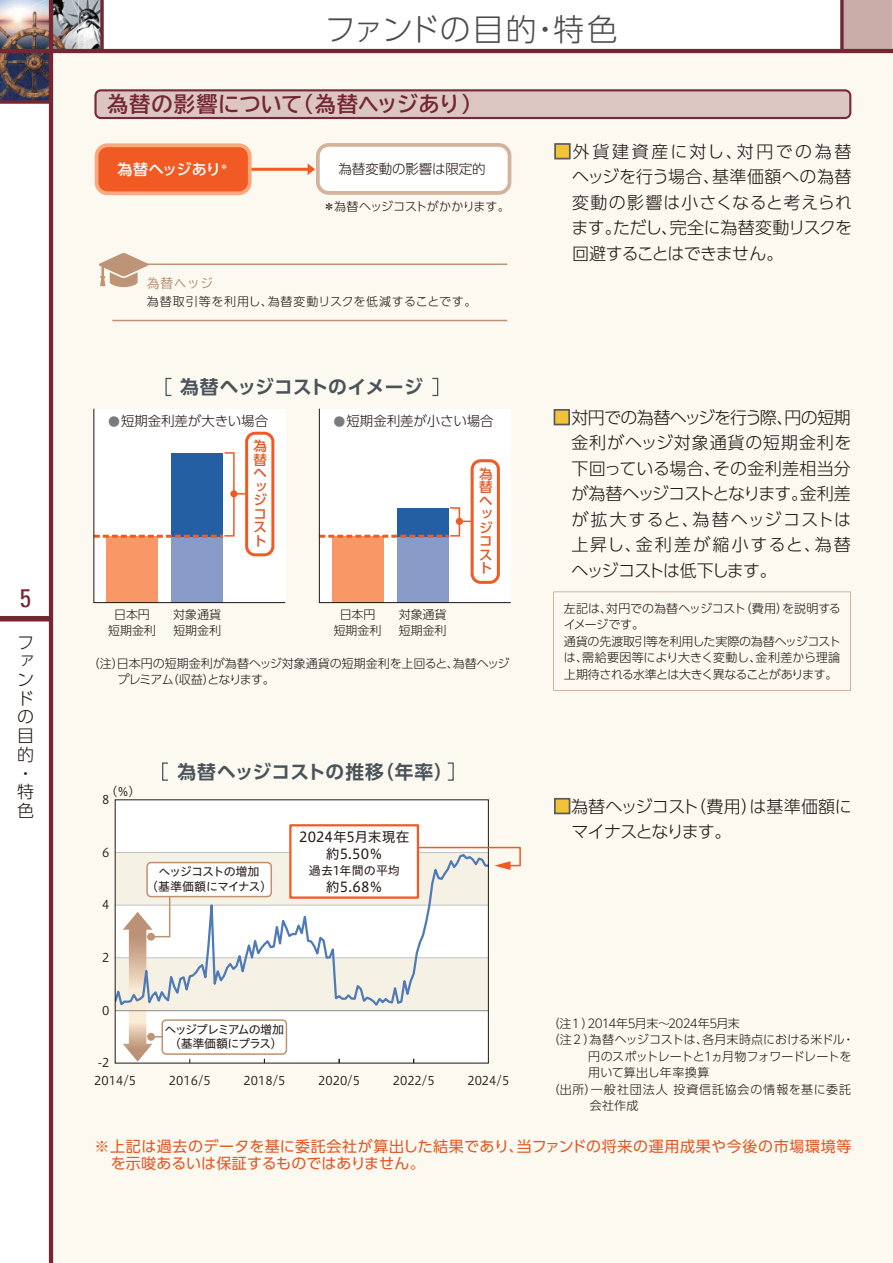
<style>
.page{position:relative;width:893px;height:1263px;background:#fff}
.page>*{position:absolute;margin:0;border:0;box-sizing:border-box;transform-origin:0 0}
.t1{font:30.9px "UD Shin Go Pro Light 90 pv RKSJ H";letter-spacing:.005em;color:#4c4b4c}
.t2{font:condensed 25.5px "Univers";color:#742733}
.t3{font:21.3px "TBUD Go Std Bold 90 pv RKSJ H";letter-spacing:.01em;color:#742733}
.t4{font:18.75px "UD Shin Go Pro De Bold 90 pv RKSJ H";letter-spacing:.015em;color:#4a535a}
.t5{font:16.95px/25.5px "UD Shin Go Pro Light 90 pv RKSJ H";letter-spacing:-.015em;color:#211613;text-align:justify}
.t6{font:16.95px/25.5px "UD Shin Go Pro Light 90 pv RKSJ H";letter-spacing:-.035em;color:#211613}
.t7{font:15px/17px "UD Shin Go Pro Regular 90 pv RKSJ H";letter-spacing:.025em;color:#e05927}
.t8{font:15px "UD Shin Go Pro Medium 90 pv RKSJ H";letter-spacing:-.015em;color:#fff}
.t9{font:13.8px/16.5px "Hiragino UD Sans Std W4 90 pv RKSJ H";letter-spacing:.005em;color:#211613;text-align:center}
.t10{font:13.5px "UD Shin Go Pro Light 90 pv RKSJ H";letter-spacing:-.01em;color:#211613}
.t11{font:13.5px/13.5px "UD Shin Go Pro Medium 90 pv RKSJ H";color:#e05927}
.t12{font:12.75px "TBUD Go Std Regular 90 pv RKSJ H";letter-spacing:.05em;color:#b99276}
.t13{font:12px/15.9px "UD Shin Go Pro Light 90 pv RKSJ H";letter-spacing:-.005em;color:#211613}
.t14{font:12px "Hiragino UD Sans Std W3 90 pv RKSJ H";color:#211613}
.t15{font:12px/14.4px "Hiragino UD Sans Std W4 90 pv RKSJ H";letter-spacing:-.07em;color:#211613;text-align:center}
.t16{font:12px "UD Shin Go Pro Light 90 pv RKSJ H";letter-spacing:.05em;color:#211613}
.t17{font:12px "UD Shin Go Pro Light 90 pv RKSJ H";letter-spacing:.07em;color:#211613}
.t18{font:12px "UD Shin Go Pro Light 90 pv RKSJ H";letter-spacing:-.04em;color:#211613}
.t19{font:12px "UD Shin Go Pro Light 90 pv RKSJ H";letter-spacing:-.05em;color:#211613}
.t20{font:12px "UD Shin Go Pro Light 90 pv RKSJ H";letter-spacing:.015em;color:#211613}
.t21{font:12px "Hiragino UD Sans Std W4 90 pv RKSJ H";letter-spacing:.005em;color:#211613}
.s1{font-size:12px;color:#7a7b7e}
.s2{color:#f2c338}
</style>
<div class="page">
<img style="left:79px;top:0;width:21px;height:49px">
<img style="left:0;top:0;width:79px;height:49px">
<svg style="left:0;top:53px;width:49px;height:47px;background:#4a404c"></svg>
<div style="left:842px;top:0;width:51px;height:51px;background:#caada8"></div>
<svg style="left:840px;top:0;width:4px;height:49px"></svg>
<div style="left:51px;top:51px;width:842px;height:1212px;background:#fbf9f0"></div>
<div style="left:0;top:616px;width:51px;height:5px;background:#742733"></div>
<hr style="left:49px;top:0;width:4px;height:1263px;background:#742733">
<hr style="left:0;top:49px;width:893px;height:4px;background:#742733">
<svg style="left:0;top:100px;width:49px;height:4px"></svg>
<svg style="left:100px;top:0;width:4px;height:49px"></svg>
<svg style="left:94px;top:89px;width:757px;height:30px;background:#cdb0ae"></svg>
<div style="left:554px;top:143px;width:17px;height:16px;border:2px solid #59595b"></div>
<hr style="left:250px;top:168px;width:62px;height:3px;background:#f15a23">
<svg style="left:308px;top:143px;width:203px;height:52px"></svg>
<svg style="left:95px;top:143px;width:157px;height:52px;background:#f26b38"></svg>
<hr style="left:112px;top:264px;width:395px;height:1px;background:#be9477">
<hr style="left:112px;top:320px;width:395px;height:1px;background:#be9477">
<svg style="left:99px;top:253px;width:50px;height:34px"></svg>
<svg style="left:93px;top:408px;width:193px;height:195px"></svg>
<svg style="left:319px;top:408px;width:192px;height:195px"></svg>
<div style="left:554px;top:409px;width:16px;height:16px;border:2px solid #59595b"></div>
<div style="left:165px;top:378px;width:7px;height:18px;border:1px solid #4b555b"></div>
<div style="left:432px;top:378px;width:6px;height:18px;border:1px solid #4b555b"></div>
<svg style="left:553px;top:591px;width:298px;height:100px"></svg>
<div style="left:554px;top:798px;width:16px;height:16px;border:2px solid #59595b"></div>
<div style="left:162px;top:762px;width:7px;height:19px;border:1px solid #4b555b"></div>
<div style="left:447px;top:762px;width:7px;height:19px;border:1px solid #4b555b"></div>
<div style="left:115px;top:800px;width:373px;height:263px;background:#fff"></div>
<div style="left:161px;top:1019px;width:126px;height:36px;border:2px solid #c1916c;border-radius:4px"></div>
<svg style="left:123px;top:1011px;width:48px;height:50px"></svg>
<hr style="left:115px;top:1010px;width:373px;height:1px;background:#86888b">
<svg style="left:117px;top:852px;width:370px;height:158px"></svg>
<svg style="left:419px;top:846px;width:102px;height:24px"></svg>
<div style="left:290px;top:825px;width:128px;height:72px;background:#fff"></div>
<div style="left:289px;top:824px;width:130px;height:75px;border:2px solid #f15a23"></div>
<h2 class="t2" style="left:20px;top:582px;width:13px">5</h2>
<h3 class="t5" style="left:17px;top:635px;width:18px;line-height:18.8px;text-align:left">ファンドの目的・特色</h3>
<h1 class="t1" style="left:325px;top:18px;width:295px">ファンドの目的・特色</h1>
<h3 class="t3" style="left:107px;top:96px;width:376px">為替の影響について（為替ヘッジあり）</h3>
<p class="t8" style="left:118px;top:164px;width:113px">為替ヘッジあり<sup>＊</sup></p>
<p class="t10" style="left:339px;top:163px;width:149px">為替変動の影響は限定的</p>
<p class="t13" style="left:323px;top:200px;width:188px">＊為替ヘッジコストがかかります。</p>
<p class="t12" style="left:147px;top:279px;width:68px">為替ヘッジ</p>
<p class="t16" style="left:147px;top:297px;width:331px">為替取引等を利用し、為替変動リスクを低減することです。</p>
<h3 class="t4" style="left:180px;top:380px;width:244px">為替ヘッジコストのイメージ</h3>
<p class="t10" style="left:108px;top:416px;width:162px"><span class="s1">●</span>短期金利差が大きい場合</p>
<p class="t11" style="left:254px;top:441px;width:15px">為替ヘッジコスト</p>
<p class="t10" style="left:333px;top:416px;width:162px"><span class="s1">●</span>短期金利差が小さい場合</p>
<p class="t11" style="left:479px;top:469px;width:15px">為替ヘッジコスト</p>
<p class="t13" style="left:108px;top:608px;width:49px;text-align:center">日本円短期金利</p>
<p class="t13" style="left:173px;top:608px;width:49px">対象通貨短期金利</p>
<p class="t13" style="left:334px;top:608px;width:49px;text-align:center">日本円短期金利</p>
<p class="t13" style="left:399px;top:608px;width:49px">対象通貨短期金利</p>
<p class="t13" style="left:118px;top:657px;width:393px;text-indent:-30px">（注）日本円の短期金利が為替へッジ対象通貨の短期金利を上回ると、為替ヘッジプレミアム（収益）となります。</p>
<p class="t14" style="left:106px;top:787px;width:37px">（％）</p>
<p class="t14" style="left:102px;top:795px;width:9px">8</p>
<p class="t14" style="left:102px;top:848px;width:9px">6</p>
<p class="t14" style="left:102px;top:900px;width:9px">4</p>
<p class="t14" style="left:102px;top:953px;width:9px">2</p>
<p class="t14" style="left:102px;top:1005px;width:9px">0</p>
<p class="t14" style="left:98px;top:1058px;width:13px">-2</p>
<h3 class="t4" style="left:178px;top:765px;width:277px">為替ヘッジコストの推移（年率）</h3>
<p class="t15" style="left:146px;top:866px;width:127px">ヘッジコストの増加<br>（基準価額にマイナス）</p>
<p class="t9" style="left:299px;top:831px;width:112px">2024年5月末現在約5.50％</p>
<p class="t21" style="left:309px;top:866px;width:92px">過去1年間の平均</p>
<p class="t9" style="left:326px;top:880px;width:58px">約5.68％</p>
<p class="t15" style="left:165px;top:1024px;width:121px">ヘッジプレミアムの増加（基準価額にプラス）</p>
<p class="t14" style="left:94px;top:1076px;width:43px">2014/5</p>
<p class="t14" style="left:169px;top:1076px;width:43px">2016/5</p>
<p class="t14" style="left:243px;top:1076px;width:43px">2018/5</p>
<p class="t14" style="left:318px;top:1076px;width:43px">2020/5</p>
<p class="t14" style="left:393px;top:1076px;width:43px">2022/5</p>
<p class="t14" style="left:467px;top:1076px;width:43px">2024/5</p>
<h3 class="t5" style="left:571px;top:141px;width:282px;text-indent:-17px"><span class="s2">■</span>外貨建資産に対し、対円での為替ヘッジを行う場合、基準価額への為替変動の影響は小さくなると考えられます。ただし、完全に為替変動リスクを回避することはできません。</h3>
<h3 class="t5" style="left:571px;top:407px;width:281px;text-indent:-18px"><span class="s2">■</span>対円での為替ヘッジを行う際、円の短期金利がヘッジ対象通貨の短期金利を下回っている場合、その金利差相当分が為替ヘッジコストとなります。金利差が拡大すると、為替ヘッジコストは上昇し、金利差が縮小すると、為替ヘッジコストは低下します。</h3>
<p class="t13" style="left:564px;top:602px;width:278px;line-height:16.5px">左記は、対円での為替ヘッジコスト（費用）を説明するイメージです。<br>通貨の先渡取引等を利用した実際の為替ヘッジコストは、需給要因等により大きく変動し、金利差から理論上期待される水準とは大きく異なることがあります。</p>
<h3 class="t6" style="left:571px;top:796px;width:282px;text-indent:-18px"><span class="s2">■</span>為替ヘッジコスト（費用）は基準価額にマイナスとなります。</h3>
<p class="t19" style="left:548px;top:1018px;width:194px">（注１）2014年5月末～2024年5月末</p>
<p class="t13" style="left:548px;top:1033px;width:308px">（注２）為替ヘッジコストは、各月末時点における米ドル・</p>
<p class="t18" style="left:588px;top:1051px;width:265px">円のスポットレートと1ヵ月物フォワードレートを</p>
<p class="t20" style="left:588px;top:1068px;width:123px">用いて算出し年率換算</p>
<p class="t17" style="left:548px;top:1084px;width:305px">（出所）一般社団法人 投資信託協会の情報を基に委託</p>
<p class="t13" style="left:590px;top:1099px;width:50px">会社作成</p>
<p class="t7" style="left:111px;top:1140px;width:742px;text-indent:-16px">※上記は過去のデータを基に委託会社が算出した結果であり、当ファンドの将来の運用成果や今後の市場環境等を示唆あるいは保証するものではありません。</p>
</div>
